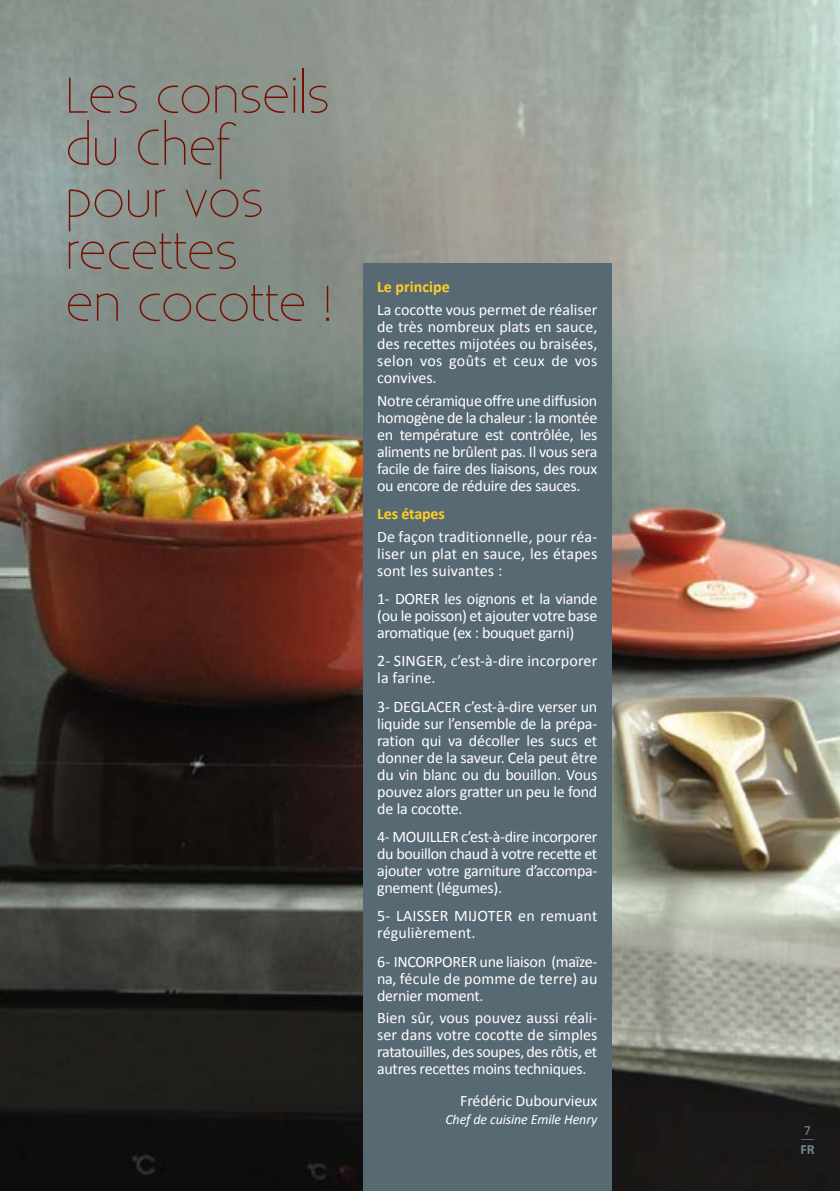
<style>
.page{position:relative;width:840px;height:1191px;background:#fff}
.page>*{position:absolute;margin:0;border:0;box-sizing:border-box;transform-origin:0 0}
.t1{font:300 50px/52px "Existence";color:#770f00}
.t2{font:16px/17px "Calibri";letter-spacing:-.02em;color:#fff;text-align:justify}
.t3{font:16px/17px "Calibri";letter-spacing:.01em;color:#fff}
.t4{font:700 16px "Calibri";color:#ffcd26}
.t5{font:italic 14px "Calibri";letter-spacing:-.01em;color:#fff}
.t6{font:700 14px "Calibri";color:#778891}
.t7{font:14px "Calibri";color:#778891}
</style>
<div class="page">
<img style="left:0;top:0;width:839px;height:1191px">
<svg style="left:801px;top:1139px;width:12px;height:1px"></svg>
<div style="left:363px;top:263px;width:248px;height:928px;background:#576972"></div>
<h1 class="t1" style="left:65px;top:67px;width:268px">Les conseils du Chef pour vos recettes<br>en cocotte !</h1>
<p class="t4" style="left:377px;top:277px;width:74px">Le principe</p>
<p class="t2" style="left:377px;top:301px;width:221px">La cocotte vous permet de réaliser de très nombreux plats en sauce, des recettes mijotées ou braisées, selon vos goûts et ceux de vos convives.</p>
<p class="t2" style="left:377px;top:392px;width:221px">Notre céramique offre une diffusion homogène de la chaleur : la montée en température est contrôlée, les aliments ne brûlent pas. Il vous sera facile de faire des liaisons, des roux ou encore de réduire des sauces.</p>
<p class="t4" style="left:377px;top:503px;width:69px">Les étapes</p>
<p class="t2" style="left:377px;top:528px;width:221px">De façon traditionnelle, pour réa&shy;liser un plat en sauce, les étapes sont les suivantes :</p>
<p class="t2" style="left:377px;top:590px;width:221px">1- DORER les oignons et la viande (ou le poisson) et ajouter votre base aromatique (ex : bouquet garni)</p>
<p class="t3" style="left:377px;top:652px;width:221px">2- SINGER, c’est-à-dire incorporer la farine.</p>
<p class="t2" style="left:377px;top:698px;width:221px">3- DEGLACER c’est-à-dire verser un liquide sur l’ensemble de la prépa&shy;ration qui va décoller les sucs et donner de la saveur. Cela peut être du vin blanc ou du bouillon. Vous pouvez alors gratter un peu le fond de la cocotte.</p>
<p class="t2" style="left:377px;top:828px;width:221px">4- MOUILLER c’est-à-dire incorporer du bouillon chaud à votre recette et ajouter votre garniture d’accompa&shy;gnement (légumes).</p>
<p class="t3" style="left:377px;top:907px;width:221px">5- LAISSER MIJOTER en remuant régulièrement.</p>
<p class="t2" style="left:377px;top:953px;width:221px">6- INCORPORER une liaison (maïze&shy;na, fécule de pomme de terre) au dernier moment.</p>
<p class="t2" style="left:377px;top:1009px;width:221px">Bien sûr, vous pouvez aussi réali&shy;ser dans votre cocotte de simples ratatouilles, des soupes, des rôtis, et autres recettes moins techniques.</p>
<p class="t2" style="left:460px;top:1092px;width:139px">Frédéric Dubourvieux</p>
<p class="t5" style="left:445px;top:1109px;width:153px">Chef de cuisine Emile Henry</p>
<p class="t7" style="left:803px;top:1122px;width:9px">7</p>
<p class="t6" style="left:799px;top:1140px;width:16px">FR</p>
</div>
